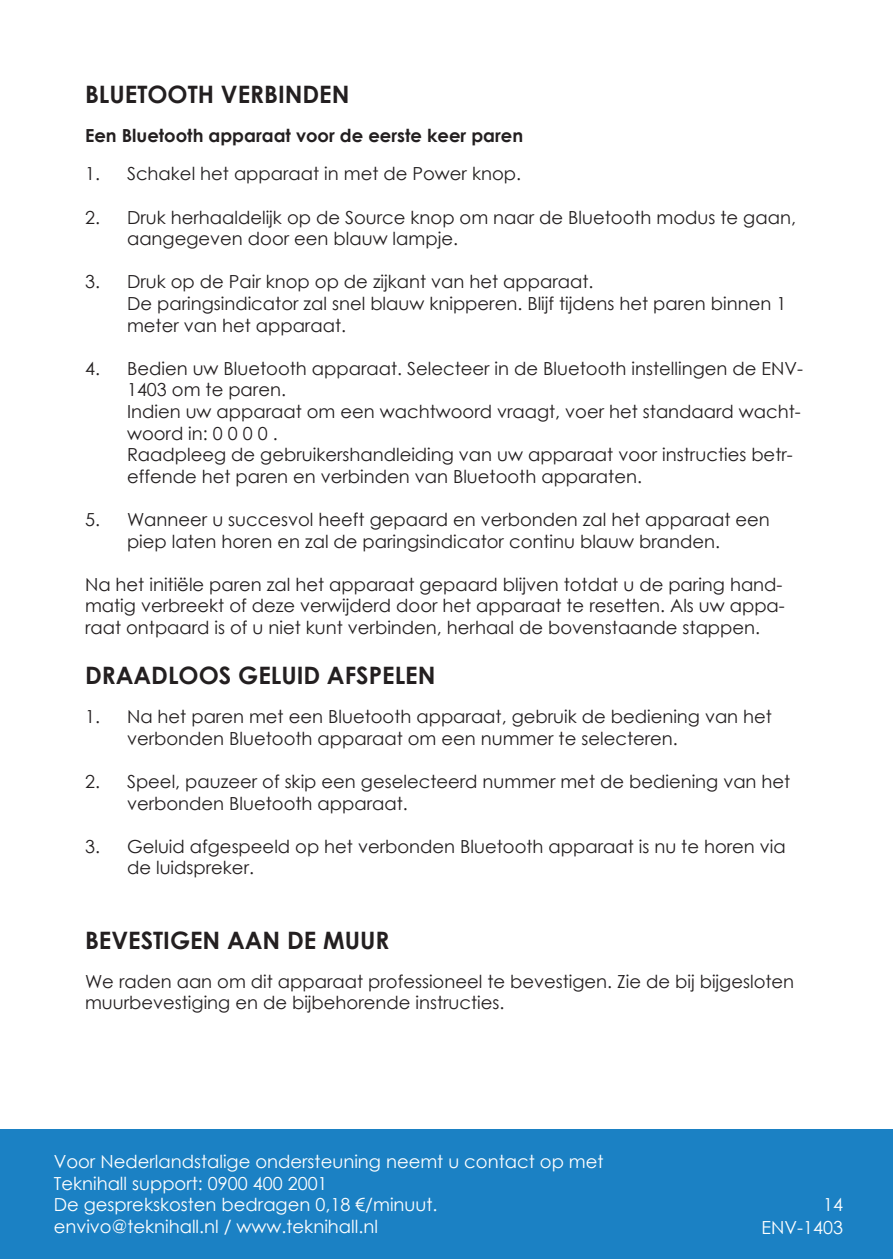
<style>
.page{position:relative;width:893px;height:1259px;background:#fff}
.page>*{position:absolute;margin:0;border:0;box-sizing:border-box;transform-origin:0 0}
.Rubrik{font:700 24px "Century Gothic";color:#231f20}
.Brød_tabualtor{font:18px/21.6px "Century Gothic";color:#231f20}
.Brødtekst{font:18px/21.6px "Century Gothic";color:#231f20}
.t1{font:18px/21.6px "Century Gothic";color:#fff}
.Underrubrik{font:700 18px "Century Gothic";color:#231f20}
</style>
<div class="page">
<div style="left:0;top:1129px;width:893px;height:130px;background:#1b81c4"></div>
<p class="Rubrik" style="left:85px;top:76px;width:266px">BLUETOOTH VERBINDEN</p>
<p class="Underrubrik" style="left:85px;top:121px;width:440px">Een Bluetooth apparaat voor de eerste keer paren</p>
<p class="Brød_tabualtor" style="left:85px;top:163px;width:438px">1. Schakel het apparaat in met de Power knop.</p>
<p class="Brød_tabualtor" style="left:127px;top:206px;width:670px;text-indent:-42px">2. Druk herhaaldelijk op de Source knop om naar de Bluetooth modus te gaan, aangegeven door een blauw lampje.</p>
<p class="Brød_tabualtor" style="left:85px;top:271px;width:510px">3. Druk op de Pair knop op de zijkant van het apparaat.</p>
<p class="Brød_tabualtor" style="left:127px;top:292px;width:661px">De paringsindicator zal snel blauw knipperen. Blijf tijdens het paren binnen 1 meter van het apparaat.</p>
<p class="Brød_tabualtor" style="left:127px;top:357px;width:678px;text-indent:-42px">4. Bedien uw Bluetooth apparaat. Selecteer in de Bluetooth instellingen de ENV-<br>1403 om te paren.</p>
<p class="Brød_tabualtor" style="left:127px;top:400px;width:675px">Indien uw apparaat om een wachtwoord vraagt, voer het standaard wacht&shy;woord in: 0 0 0 0 .</p>
<p class="Brød_tabualtor" style="left:127px;top:443px;width:667px">Raadpleeg de gebruikershandleiding van uw apparaat voor instructies betr&shy;effende het paren en verbinden van Bluetooth apparaten.</p>
<p class="Brød_tabualtor" style="left:85px;top:508px;width:686px;text-align:center">5. Wanneer u succesvol heeft gepaard en verbonden zal het apparaat een piep laten horen en zal de paringsindicator continu blauw branden.</p>
<p class="Brødtekst" style="left:85px;top:573px;width:701px">Na het initiële paren zal het apparaat gepaard blijven totdat u de paring hand&shy;matig verbreekt of deze verwijderd door het apparaat te resetten. Als uw appa&shy;raat ontpaard is of u niet kunt verbinden, herhaal de bovenstaande stappen.</p>
<p class="Rubrik" style="left:85px;top:657px;width:352px">DRAADLOOS GELUID AFSPELEN</p>
<p class="Brød_tabualtor" style="left:127px;top:705px;width:646px;text-indent:-42px">1. Na het paren met een Bluetooth apparaat, gebruik de bediening van het verbonden Bluetooth apparaat om een nummer te selecteren.</p>
<p class="Brød_tabualtor" style="left:127px;top:770px;width:665px;text-indent:-42px">2. Speel, pauzeer of skip een geselecteerd nummer met de bediening van het verbonden Bluetooth apparaat.</p>
<p class="Brød_tabualtor" style="left:127px;top:835px;width:660px;text-indent:-42px">3. Geluid afgespeeld op het verbonden Bluetooth apparaat is nu te horen via de luidspreker.</p>
<p class="Rubrik" style="left:85px;top:922px;width:306px">BEVESTIGEN AAN DE MUUR</p>
<p class="Brødtekst" style="left:85px;top:970px;width:711px">We raden aan om dit apparaat professioneel te bevestigen. Zie de bij bijgesloten muurbevestiging en de bijbehorende instructies.</p>
<p class="t1" style="left:54px;top:1150px;width:551px">Voor Nederlandstalige ondersteuning neemt u contact op met Teknihall support: 0900 400 2001<br>De gesprekskosten bedragen 0,18 €/minuut. envivo@teknihall.nl / www.teknihall.nl</p>
<p class="t1" style="left:823px;top:1193px;width:21px">14</p>
<p class="t1" style="left:762px;top:1216px;width:83px">ENV-1403</p>
</div>
